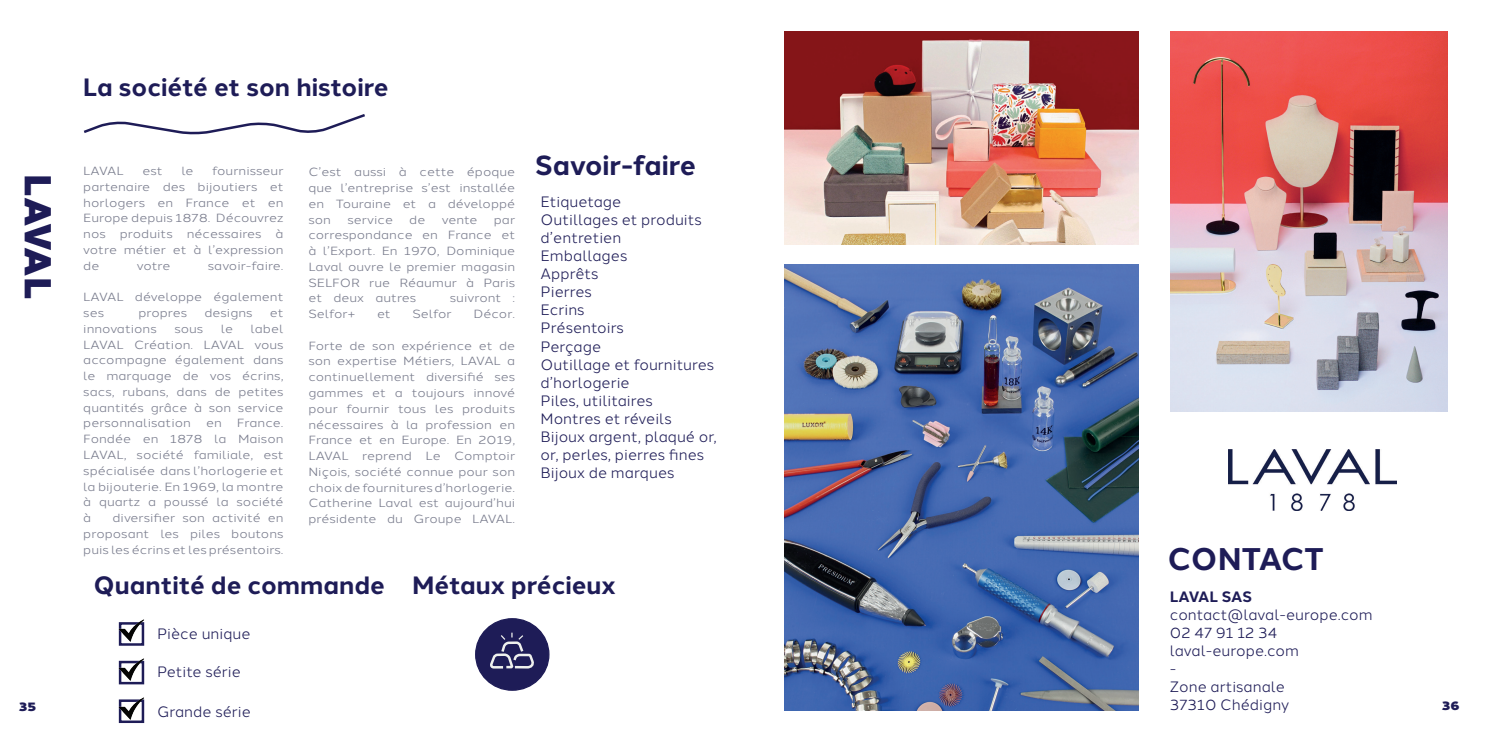
<style>
.page{position:relative;width:1489px;height:745px;background:#fff}
.page>*{position:absolute;margin:0;border:0;box-sizing:border-box;transform-origin:0 0}
.t1{font:900 37.5px "Halcom";letter-spacing:-.045em;color:#1e1c57}
.t2{font:700 31.25px "Halcom";letter-spacing:-.005em;color:#1e1c57}
.t3{font:700 27.5px "Halcom";color:#1e1c57}
.t4{font:700 25px "Halcom";color:#1e1c57}
.t5{font:15px/18px "Halcom";color:#1e1c57}
.t6{font:700 15px "Halcom";letter-spacing:-.005em;color:#1e1c57}
.t7{font:900 12.38px "Halcom";color:#1e1c57;scale:1.11 1}
.t8{font:11.75px/15.8px "Halcom";color:#797c8d;text-align:justify;scale:1.11 1}
</style>
<div class="page">
<svg style="left:83px;top:114px;width:282px;height:21px"></svg>
<div style="left:475px;top:618px;width:74px;height:71px;background:#1e1c57;border-radius:50%"></div>
<div style="left:475px;top:617px;width:74px;height:73px;border:1px solid #1e1c57;border-radius:50%"></div>
<svg style="left:490px;top:632px;width:44px;height:37px"></svg>
<div style="left:119px;top:621px;width:25px;height:24px;border:2px solid #1e1c57"></div>
<div style="left:119px;top:660px;width:25px;height:24px;border:2px solid #1e1c57"></div>
<img style="left:118px;top:697px;width:27px;height:25px">
<img style="left:784px;top:31px;width:354px;height:213px">
<img style="left:118px;top:619px;width:27px;height:25px">
<img style="left:118px;top:658px;width:27px;height:25px">
<img style="left:1170px;top:31px;width:276px;height:380px">
<img style="left:784px;top:264px;width:353px;height:446px">
<img style="left:1228px;top:449px;width:168px;height:61px">
<p class="t4" style="left:83px;top:67px;width:307px">La société et son histoire</p>
<p class="t3" style="left:535px;top:143px;width:162px">Savoir-faire</p>
<p class="t5" style="left:540px;top:191px;width:82px">Etiquetage</p>
<p class="t5" style="left:540px;top:209px;width:162px">Outillages et produits d’entretien</p>
<p class="t5" style="left:540px;top:245px;width:88px">Emballages</p>
<p class="t5" style="left:540px;top:263px;width:59px">Apprêts</p>
<p class="t5" style="left:540px;top:281px;width:53px">Pierres</p>
<p class="t5" style="left:540px;top:299px;width:45px">Ecrins</p>
<p class="t5" style="left:540px;top:317px;width:85px">Présentoirs</p>
<p class="t5" style="left:540px;top:335px;width:62px">Perçage</p>
<p class="t5" style="left:540px;top:353px;width:175px">Outillage et fournitures d’horlogerie</p>
<p class="t5" style="left:540px;top:389px;width:114px">Piles, utilitaires</p>
<p class="t5" style="left:540px;top:407px;width:133px">Montres et réveils</p>
<p class="t5" style="left:540px;top:425px;width:178px">Bijoux argent, plaqué or, or, perles, pierres fines</p>
<p class="t5" style="left:540px;top:461px;width:135px">Bijoux de marques</p>
<p class="t8" style="left:83px;top:162px;width:182px;text-indent:129px">fournisseur partenaire des bijoutiers et horlogers en France et en Europe depuis 1878. Découvrez nos produits nécessaires à votre métier et à l’expression de</p>
<p class="t8" style="left:83px;top:162px;width:38px">LAVAL</p>
<p class="t8" style="left:142px;top:162px;width:20px">est</p>
<p class="t8" style="left:181px;top:162px;width:12px">le</p>
<p class="t8" style="left:308px;top:163px;width:188px">C’est aussi à cette époque que l’entreprise s’est installée en Touraine et a développé son</p>
<p class="t1" style="left:68px;top:174px;width:126px;rotate:90deg">LAVAL</p>
<p class="t8" style="left:347px;top:210px;width:43px">service</p>
<p class="t8" style="left:409px;top:210px;width:16px">de</p>
<p class="t8" style="left:441px;top:210px;width:34px">vente</p>
<p class="t8" style="left:308px;top:210px;width:188px;text-indent:185px">par correspondance en France et à l’Export. En 1970, Dominique Laval ouvre le premier magasin SELFOR rue Réaumur à Paris et deux autres</p>
<p class="t8" style="left:137px;top:256px;width:32px">votre</p>
<p class="t8" style="left:208px;top:256px;width:70px">savoir-faire.</p>
<p class="t8" style="left:83px;top:288px;width:182px">LAVAL développe également ses</p>
<p class="t8" style="left:450px;top:289px;width:60px">suivront :</p>
<p class="t8" style="left:138px;top:304px;width:46px">propres</p>
<p class="t8" style="left:204px;top:304px;width:45px">designs</p>
<p class="t8" style="left:270px;top:304px;width:14px">et</p>
<p class="t8" style="left:83px;top:319px;width:68px">innovations</p>
<p class="t8" style="left:174px;top:319px;width:28px">sous</p>
<p class="t8" style="left:221px;top:319px;width:12px">le</p>
<p class="t8" style="left:308px;top:305px;width:44px">Selfor+</p>
<p class="t8" style="left:377px;top:305px;width:14px">et</p>
<p class="t8" style="left:412px;top:305px;width:37px">Selfor</p>
<p class="t8" style="left:473px;top:305px;width:39px">Décor.</p>
<p class="t8" style="left:308px;top:336px;width:188px">Forte de son expérience et de son expertise Métiers, LAVAL a continuellement diversifié ses gammes et a toujours innové pour fournir tous les produits nécessaires à la profession en France et en Europe. En 2019, LAVAL reprend Le Comptoir Niçois, société connue pour son choix de fournitures d’horlogerie.<br>Catherine Laval est aujourd’hui présidente du Groupe LAVAL.</p>
<p class="t8" style="left:83px;top:319px;width:182px;text-indent:167px">label LAVAL Création. LAVAL vous accompagne également dans le marquage de vos écrins, sacs, rubans, dans de petites quantités grâce à son service personnalisation</p>
<p class="t8" style="left:206px;top:414px;width:16px">en</p>
<p class="t8" style="left:237px;top:414px;width:44px">France.</p>
<p class="t8" style="left:83px;top:430px;width:182px">Fondée en 1878 la Maison LAVAL, société familiale, est spécialisée dans l’horlogerie et la bijouterie. En 1969, la montre à quartz a poussé la société à</p>
<p class="t8" style="left:83px;top:508px;width:182px;text-indent:29px">diversifier son activité en proposant les piles boutons puis les écrins et les présentoirs.</p>
<p class="t2" style="left:1167px;top:533px;width:158px">CONTACT</p>
<p class="t6" style="left:1169px;top:584px;width:84px">LAVAL SAS</p>
<p class="t5" style="left:1169px;top:604px;width:204px">contact@laval-europe.com</p>
<p class="t5" style="left:1169px;top:622px;width:109px">02 47 91 12 34</p>
<p class="t5" style="left:1169px;top:640px;width:131px">laval-europe.com</p>
<p class="t5" style="left:1169px;top:658px;width:8px">-</p>
<p class="t5" style="left:1169px;top:676px;width:116px">Zone artisanale</p>
<p class="t5" style="left:1169px;top:694px;width:121px">37310 Chédigny</p>
<p class="t4" style="left:93px;top:565px;width:293px">Quantité de commande</p>
<p class="t4" style="left:412px;top:565px;width:205px">Métaux précieux</p>
<p class="t5" style="left:157px;top:622px;width:95px">Pièce unique</p>
<p class="t5" style="left:157px;top:660px;width:85px">Petite série</p>
<p class="t5" style="left:157px;top:701px;width:95px">Grande série</p>
<p class="t7" style="left:19px;top:695px;width:17px">35</p>
<p class="t7" style="left:1441px;top:695px;width:18px">36</p>
</div>
